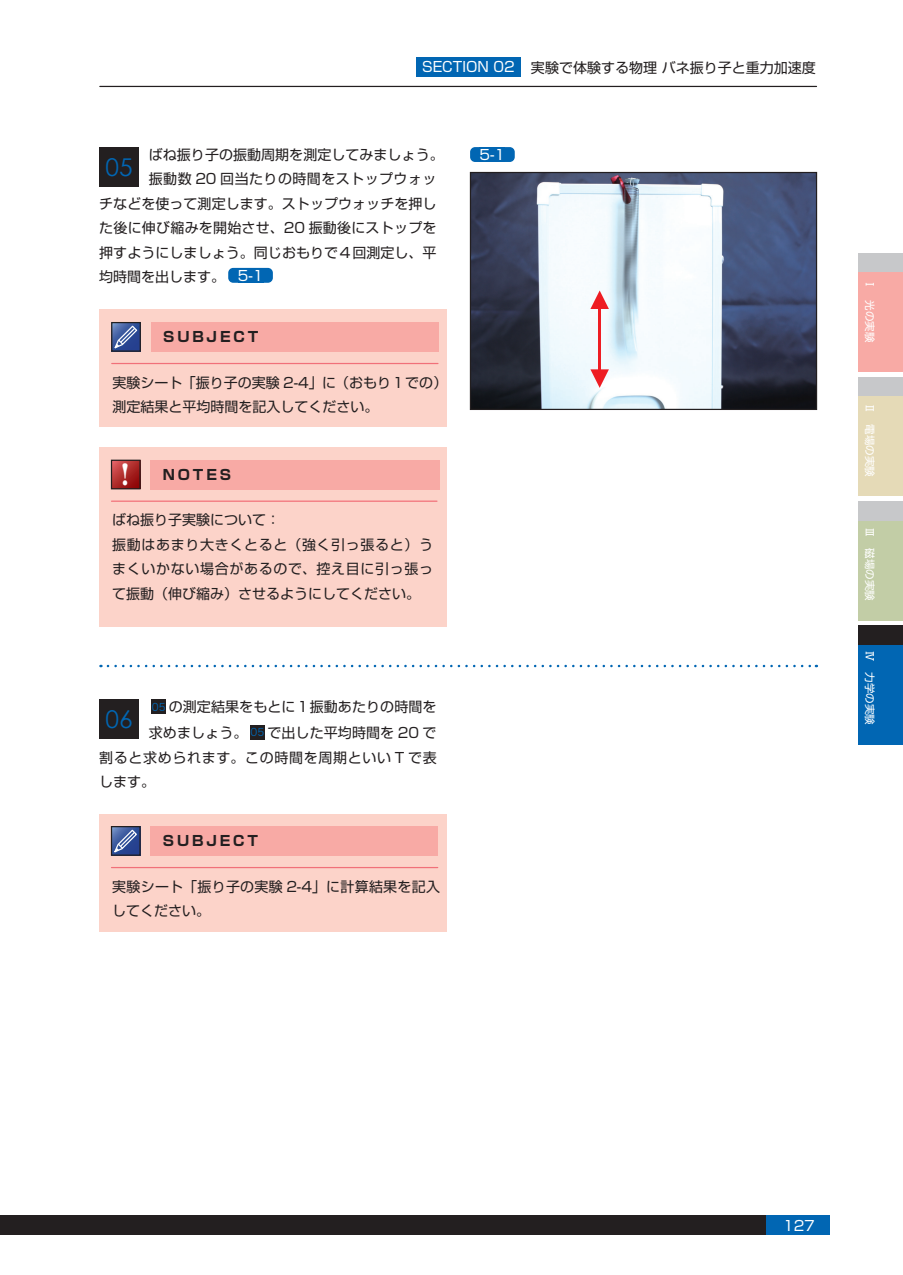
<style>
.page{position:relative;width:903px;height:1275px;background:#fff}
.page>*{position:absolute;margin:0;border:0;box-sizing:border-box;transform-origin:0 0}
.t1{font:28px "TA mincho gf 01";color:#fff}
.t2{font:24.5px "Century Gothic";color:#0166b3}
.t3{font:14px/24.5px "Shin Go Pro";letter-spacing:.005em;color:#231f20}
.t4{font:14px "Shin Go Pro";letter-spacing:.03em;color:#231f20}
.t5{font:700 14px "Shin Go Pro";letter-spacing:.2em;color:#231f20}
.t6{font:14px "Shin Go Pro";color:#fff}
.t7{font:10.5px "Shin Go Pro";color:#fff}
.t8{font:10.5px "Hira Kaku Pro W3";color:#0166b3}
</style>
<div class="page">
<div style="left:858px;top:253px;width:45px;height:20px;background:#c7c8ca"></div>
<div style="left:858px;top:273px;width:45px;height:99px;background:#f8aaa5"></div>
<div style="left:858px;top:377px;width:45px;height:20px;background:#c7c8ca"></div>
<div style="left:858px;top:397px;width:45px;height:99px;background:#e5dab7"></div>
<div style="left:858px;top:501px;width:45px;height:20px;background:#c7c8ca"></div>
<div style="left:858px;top:521px;width:45px;height:99px;background:#c2cda6"></div>
<div style="left:858px;top:625px;width:45px;height:20px;background:#231f20"></div>
<div style="left:858px;top:645px;width:45px;height:99px;background:#0166b3"></div>
<div style="left:766px;top:1215px;width:63px;height:20px;background:#0166b3"></div>
<div style="left:0;top:1215px;width:766px;height:20px;background:#231f20"></div>
<hr style="left:100px;top:86px;width:716px;height:1px;background:#231f20">
<div style="left:99px;top:147px;width:40px;height:40px;background:#231f20"></div>
<div style="left:99px;top:310px;width:347px;height:117px;background:#fcd3c9"></div>
<div style="left:151px;top:322px;width:288px;height:30px;background:#f8aaa5"></div>
<hr style="left:112px;top:363px;width:326px;height:1px;background:#f17079">
<div style="left:112px;top:323px;width:28px;height:28px;background:linear-gradient(to right,#2a4995,#253f8e)"></div>
<div style="left:111px;top:322px;width:30px;height:30px;border:1px solid #231f20"></div>
<svg style="left:114px;top:324px;width:24px;height:25px"></svg>
<img style="left:472px;top:174px;width:343px;height:234px">
<div style="left:470px;top:172px;width:347px;height:238px;border:1px solid #231f20"></div>
<div style="left:470px;top:147px;width:45px;height:15px;background:#0166b3;border-radius:5px"></div>
<div style="left:151px;top:699px;width:15px;height:15px;background:#231f20"></div>
<div style="left:250px;top:725px;width:15px;height:15px;background:#231f20"></div>
<div style="left:99px;top:699px;width:40px;height:40px;background:#231f20"></div>
<div style="left:99px;top:814px;width:347px;height:117px;background:#fcd3c9"></div>
<div style="left:151px;top:826px;width:287px;height:30px;background:#f8aaa5"></div>
<hr style="left:111px;top:867px;width:327px;height:1px;background:#f17079">
<div style="left:111px;top:827px;width:29px;height:28px;background:#264290"></div>
<div style="left:111px;top:826px;width:30px;height:30px;border:1px solid #231f20"></div>
<svg style="left:113px;top:828px;width:25px;height:25px"></svg>
<svg style="left:108px;top:665px;width:709px;height:2px"></svg>
<div style="left:99px;top:447px;width:347px;height:179px;background:#fcd3c9"></div>
<div style="left:151px;top:460px;width:289px;height:29px;background:#f8aaa5"></div>
<hr style="left:111px;top:501px;width:326px;height:1px;background:#f17079">
<div style="left:228px;top:268px;width:45px;height:15px;background:#0166b3;border-radius:5px"></div>
<div style="left:416px;top:57px;width:104px;height:20px;background:#0166b3"></div>
<svg style="left:590px;top:290px;width:19px;height:19px"></svg>
<hr style="left:598px;top:304px;width:3px;height:76px;background:#ee1d23">
<svg style="left:590px;top:369px;width:19px;height:19px"></svg>
<svg style="left:113px;top:462px;width:26px;height:25px"></svg>
<div style="left:111px;top:460px;width:30px;height:29px;border:1px solid #231f20"></div>
<p class="t6" style="left:422px;top:55px;width:94px">SECTION 02</p>
<p class="t3" style="left:531px;top:54px;width:286px">実験で体験する物理 バネ振り子と重力加速度</p>
<p class="t3" style="left:149px;top:140px;width:296px">ばね振り子の振動周期を測定してみましょう。</p>
<p class="t4" style="left:149px;top:167px;width:289px">振動数 20 回当たりの時間をストップウォッ</p>
<p class="t3" style="left:99px;top:189px;width:339px">チなどを使って測定します。ストップウォッチを押し</p>
<p class="t3" style="left:99px;top:214px;width:339px">た後に伸び縮みを開始させ、20 振動後にストップを</p>
<p class="t3" style="left:99px;top:238px;width:339px">押すようにしましょう。同じおもりで４回測定し、平</p>
<p class="t3" style="left:99px;top:263px;width:127px">均時間を出します。</p>
<p class="t2" style="left:105px;top:150px;width:29px">05</p>
<p class="t6" style="left:238px;top:264px;width:27px">5-1</p>
<p class="t5" style="left:163px;top:326px;width:97px">SUBJECT</p>
<p class="t3" style="left:112px;top:368px;width:336px">実験シート「振り子の実験 2-4」に（おもり１での）測定結果と平均時間を記入してください。</p>
<p class="t1" style="left:118px;top:459px;width:15px">!</p>
<p class="t5" style="left:163px;top:463px;width:70px">NOTES</p>
<p class="t3" style="left:112px;top:506px;width:170px">ばね振り子実験について：</p>
<p class="t3" style="left:112px;top:530px;width:322px;text-align:justify">振動はあまり大きくとると（強く引っ張ると）うまくいかない場合があるので、控え目に引っ張って振動（伸び縮み）させるようにしてください。</p>
<p class="t3" style="left:149px;top:693px;width:289px;line-height:25.4px;text-indent:20px">の測定結果をもとに１振動あたりの時間を求めましょう。</p>
<p class="t8" style="left:152px;top:698px;width:15px">05</p>
<p class="t2" style="left:105px;top:702px;width:29px">06</p>
<p class="t3" style="left:99px;top:718px;width:339px;text-align:justify;text-indent:168px">で出した平均時間を 20 で割ると求められます。この時間を周期といい T で表します。</p>
<p class="t8" style="left:250px;top:723px;width:15px">05</p>
<p class="t5" style="left:163px;top:830px;width:97px">SUBJECT</p>
<p class="t3" style="left:112px;top:872px;width:329px">実験シート「振り子の実験 2-4」に計算結果を記入してください。</p>
<p class="t6" style="left:480px;top:143px;width:27px">5-1</p>
<p class="t7" style="left:878px;top:279px;width:64px;rotate:90deg">Ⅰ　光の実験</p>
<p class="t7" style="left:878px;top:403px;width:75px;rotate:90deg">Ⅱ　電場の実験</p>
<p class="t7" style="left:878px;top:527px;width:75px;rotate:90deg">Ⅲ　磁場の実験</p>
<p class="t7" style="left:878px;top:651px;width:75px;rotate:90deg">Ⅳ　力学の実験</p>
<p class="t6" style="left:783px;top:1214px;width:33px">127</p>
</div>
